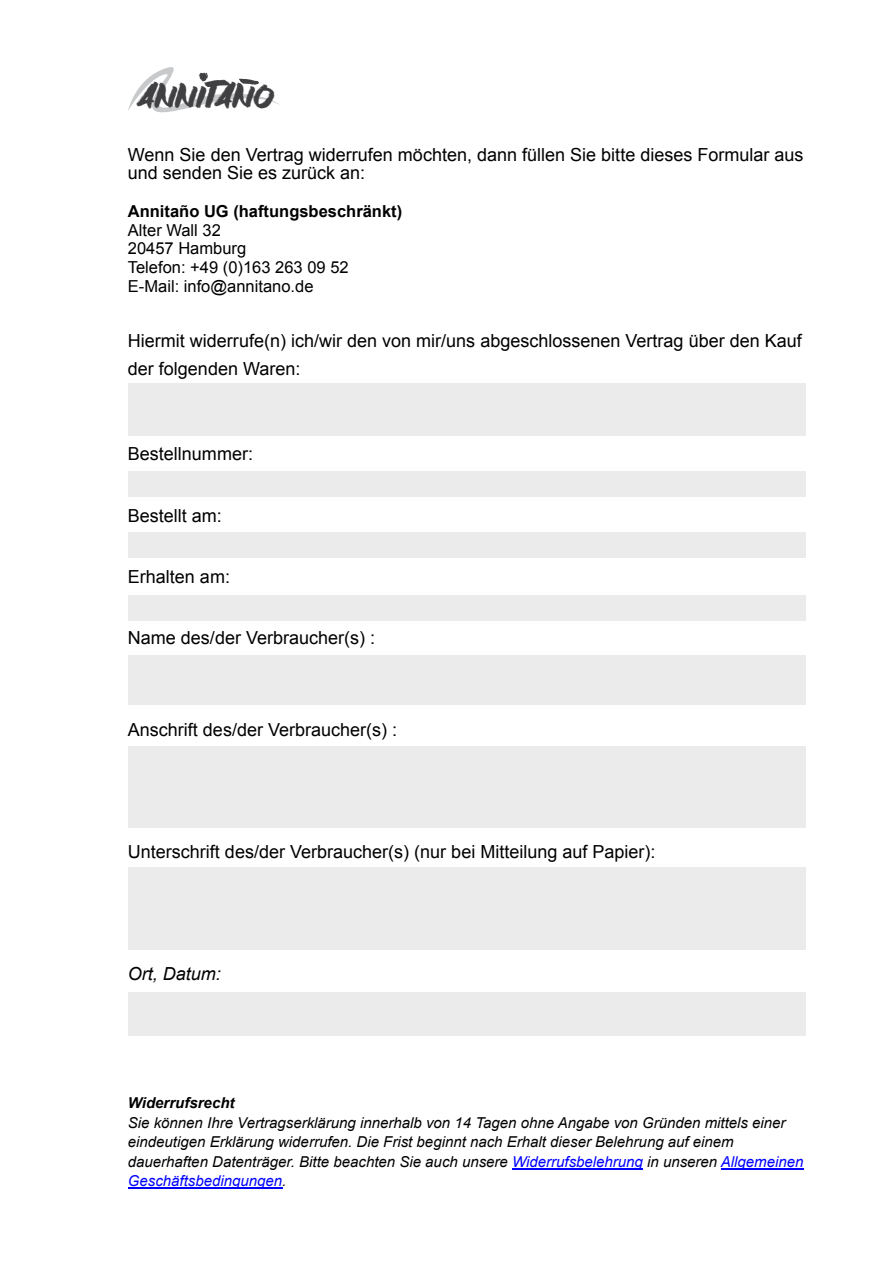
<style>
.page{position:relative;width:894px;height:1263px;background:#fff}
.page>*{position:absolute;margin:0;border:0;box-sizing:border-box;transform-origin:0 0}
.t1{font:31.35px "Antihero";color:#403f41}
.t2{font:18px/18.8px "Arial";color:#000}
.t3{font:italic 18px "Arial";color:#000}
.t4{font:16.5px/18.8px "Arial";color:#000}
.t5{font:700 16.5px "Arial";color:#000}
.t6{font:italic 15px/19.5px "Arial";color:#000}
.t7{font:italic 700 15px "Arial";color:#000}
.s1{color:#00f}
</style>
<div class="page">
<div style="left:128px;top:383px;width:676px;height:53px;background:#ebebeb"></div>
<div style="left:128px;top:471px;width:676px;height:26px;background:#ebebeb"></div>
<div style="left:128px;top:532px;width:676px;height:25px;background:#ebebeb"></div>
<div style="left:128px;top:595px;width:676px;height:26px;background:#ebebeb"></div>
<div style="left:128px;top:655px;width:676px;height:50px;background:#ebebeb"></div>
<div style="left:128px;top:746px;width:676px;height:82px;background:#ebebeb"></div>
<div style="left:128px;top:867px;width:676px;height:82px;background:#ebebeb"></div>
<div style="left:128px;top:992px;width:676px;height:43px;background:#ebebeb"></div>
<hr style="left:512px;top:1168px;width:130px;height:1px;background:#00f">
<hr style="left:720px;top:1168px;width:83px;height:1px;background:#00f">
<hr style="left:128px;top:1188px;width:154px;height:1px;background:#00f">
<svg style="left:128px;top:67px;width:152px;height:46px"></svg>
<h1 class="t1" style="left:138px;top:82px;width:138px">ANNITANO</h1>
<p class="t2" style="left:128px;top:146px;width:677px">Wenn Sie den Vertrag widerrufen möchten, dann füllen Sie bitte dieses Formular aus und senden Sie es zurück an:</p>
<p class="t5" style="left:128px;top:205px;width:276px">Annitaño UG (haftungsbeschränkt)</p>
<p class="t4" style="left:128px;top:222px;width:222px">Alter Wall 32<br>20457 Hamburg<br>Telefon: +49 (0)163 263 09 52<br>E-Mail: info@annitano.de</p>
<p class="t2" style="left:128px;top:328px;width:675px;line-height:27.6px">Hiermit widerrufe(n) ich/wir den von mir/uns abgeschlossenen Vertrag über den Kauf der folgenden Waren:</p>
<p class="t2" style="left:128px;top:446px;width:127px">Bestellnummer:</p>
<p class="t2" style="left:128px;top:507px;width:96px">Bestellt am:</p>
<p class="t2" style="left:128px;top:569px;width:104px">Erhalten am:</p>
<p class="t2" style="left:128px;top:630px;width:249px">Name des/der Verbraucher(s) :</p>
<p class="t2" style="left:128px;top:722px;width:271px">Anschrift des/der Verbraucher(s) :</p>
<p class="t2" style="left:128px;top:844px;width:529px">Unterschrift des/der Verbraucher(s) (nur bei Mitteilung auf Papier):</p>
<p class="t3" style="left:128px;top:967px;width:95px">Ort, Datum:</p>
<p class="t7" style="left:128px;top:1097px;width:108px">Widerrufsrecht</p>
<p class="t6" style="left:128px;top:1114px;width:677px">Sie können Ihre Vertragserklärung innerhalb von 14 Tagen ohne Angabe von Gründen mittels einer eindeutigen Erklärung widerrufen. Die Frist beginnt nach Erhalt dieser Belehrung auf einem dauerhaften Datenträger. Bitte beachten Sie auch unsere <span class="s1">Widerrufsbelehrung</span> in unseren <span class="s1">Allgemeinen Geschäftsbedingungen</span>.</p>
</div>
